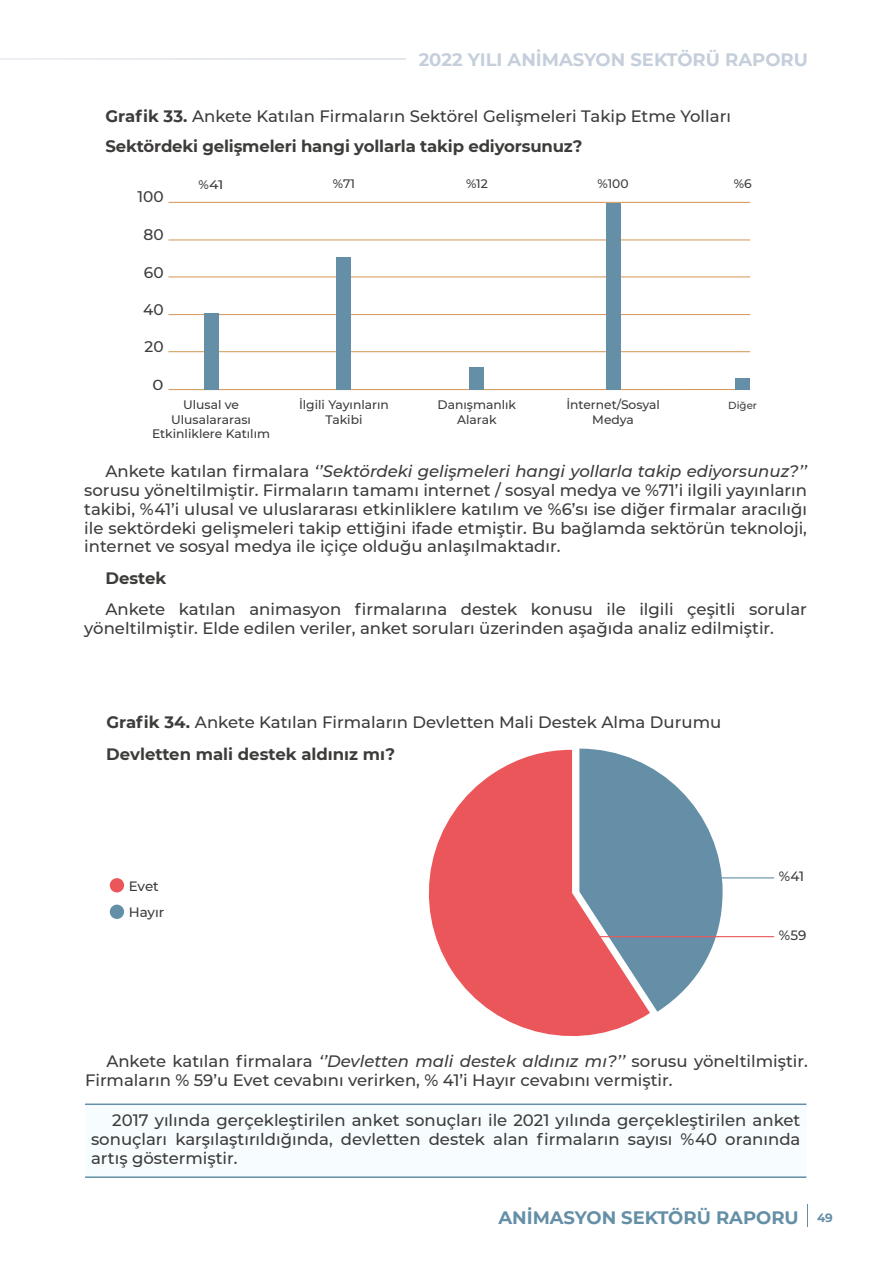
<style>
.page{position:relative;width:893px;height:1263px;background:#fff}
.page>*{position:absolute;margin:0;border:0;box-sizing:border-box;transform-origin:0 0}
.t1{font:700 18px "Montserrat";color:#c5cfdb}
.t2{font:700 18px "Montserrat";color:#648fa7}
.t3{font:500 16.5px/18.8px "Montserrat";color:#3c3c3b;text-align:justify}
.t4{font:500 16.5px/31.7px "Montserrat";color:#3d3c3b}
.t5{font:700 16.5px "Montserrat";letter-spacing:-.01em;color:#3d3c3b}
.t6{font:700 16.5px "Montserrat";color:#3c3c3b}
.t7{font:500 15.3px "Montserrat";color:#3c3c3b}
.t8{font:500 14.55px "Montserrat";color:#3c3c3b;scale:1.14 1}
.t9{font:500 13.5px/26.4px "Montserrat";color:#3c3c3b}
.t10{font:500 12.3px/14.7px "Montserrat";color:#3c3c3b;text-align:center}
.t11{font:700 12px "Montserrat";color:#648fa7}
.t12{font:500 10.2px "Montserrat";color:#3c3c3b}
.s1{font-weight:700}
.s2{font-style:italic}
</style>
<div class="page">
<hr style="left:0;top:58px;width:406px;height:2px;background:#e2e7ed">
<hr style="left:168px;top:277px;width:582px;height:1px;background:#d29553">
<hr style="left:168px;top:240px;width:582px;height:1px;background:#d29553">
<hr style="left:168px;top:202px;width:582px;height:1px;background:#d29553">
<hr style="left:168px;top:314px;width:582px;height:1px;background:#d29553">
<hr style="left:168px;top:351px;width:582px;height:1px;background:#d29553">
<hr style="left:168px;top:389px;width:582px;height:1px;background:#d29553">
<div style="left:336px;top:257px;width:15px;height:132px;background:#648fa7"></div>
<div style="left:204px;top:313px;width:15px;height:76px;background:#648fa7"></div>
<div style="left:606px;top:203px;width:15px;height:186px;background:#648fa7"></div>
<div style="left:735px;top:378px;width:15px;height:11px;background:#648fa7"></div>
<div style="left:469px;top:367px;width:15px;height:22px;background:#648fa7"></div>
<div style="left:110px;top:878px;width:14px;height:14px;background:#eb565a;border-radius:50%"></div>
<div style="left:110px;top:905px;width:14px;height:14px;background:#648fa8;border-radius:50%"></div>
<svg style="left:428px;top:750px;width:222px;height:286px;fill:#eb565a"></svg>
<svg style="left:579px;top:749px;width:144px;height:263px"></svg>
<hr style="left:563px;top:936px;width:211px;height:1px;background:#eb565a">
<hr style="left:703px;top:877px;width:71px;height:1px;background:#648fa7">
<div style="left:85px;top:1104px;width:721px;height:73px;background:#f7fcff"></div>
<hr style="left:85px;top:1103px;width:721px;height:2px;background:#638fa7">
<hr style="left:85px;top:1176px;width:721px;height:2px;background:#638fa7">
<p class="t1" style="left:419px;top:47px;width:391px">2022 YILI ANİMASYON SEKTÖRÜ RAPORU</p>
<p class="t3" style="left:106px;top:106px;width:627px"><span class="s1">Grafik 33.</span> Ankete Katılan Firmaların Sektörel Gelişmeleri Takip Etme Yolları</p>
<p class="t5" style="left:105px;top:134px;width:478px">Sektördeki gelişmeleri hangi yollarla takip ediyorsunuz?</p>
<p class="t7" style="left:137px;top:186px;width:28px">100</p>
<p class="t7" style="left:143px;top:224px;width:22px">80</p>
<p class="t7" style="left:144px;top:261px;width:21px">60</p>
<p class="t7" style="left:143px;top:298px;width:22px">40</p>
<p class="t7" style="left:145px;top:336px;width:21px">20</p>
<p class="t8" style="left:153px;top:374px;width:11px">0</p>
<p class="t10" style="left:199px;top:176px;width:26px">%41</p>
<p class="t10" style="left:333px;top:176px;width:24px">%71</p>
<p class="t10" style="left:466px;top:176px;width:23px">%12</p>
<p class="t10" style="left:598px;top:176px;width:33px">%100</p>
<p class="t10" style="left:152px;top:397px;width:120px">Ulusal ve<br>Ulusalararası<br>Etkinliklere Katılım</p>
<p class="t10" style="left:299px;top:397px;width:91px">İlgili Yayınların<br>Takibi</p>
<p class="t10" style="left:438px;top:397px;width:80px">Danışmanlık<br>Alarak</p>
<p class="t10" style="left:566px;top:397px;width:95px">İnternet/Sosyal<br>Medya</p>
<p class="t10" style="left:734px;top:176px;width:19px">%6</p>
<p class="t12" style="left:728px;top:398px;width:30px">Diğer</p>
<p class="t3" style="left:84px;top:461px;width:724px;text-indent:21px">Ankete katılan firmalara <span class="s2">‘’Sektördeki gelişmeleri hangi yollarla takip ediyorsunuz?’’ </span>sorusu yöneltilmiştir. Firmaların tamamı internet / sosyal medya ve %71’i ilgili yayınların takibi, %41’i ulusal ve uluslararası etkinliklere katılım ve %6’sı ise diğer firmalar aracılığı ile sektördeki gelişmeleri takip ettiğini ifade etmiştir. Bu bağlamda sektörün teknoloji, internet ve sosyal medya ile içiçe olduğu anlaşılmaktadır.</p>
<p class="t6" style="left:105px;top:566px;width:63px">Destek</p>
<p class="t3" style="left:84px;top:599px;width:724px;text-indent:21px">Ankete katılan animasyon firmalarına destek konusu ile ilgili çeşitli sorular yöneltilmiştir. Elde edilen veriler, anket soruları üzerinden aşağıda analiz edilmiştir.</p>
<p class="t4" style="left:106px;top:706px;width:616px"><span class="s1">Grafik 34.</span> Ankete Katılan Firmaların Devletten Mali Destek Alma Durumu<br><span class="s1">Devletten mali destek aldınız mı?</span></p>
<p class="t9" style="left:129px;top:872px;width:37px">Evet<br>Hayır</p>
<p class="t9" style="left:779px;top:863px;width:27px">%41</p>
<p class="t9" style="left:779px;top:921px;width:29px">%59</p>
<p class="t3" style="left:85px;top:1051px;width:724px;text-indent:21px">Ankete katılan firmalara <span class="s2">‘’Devletten mali destek aldınız mı?’’</span> sorusu yöneltilmiştir.<br>Firmaların % 59’u Evet cevabını verirken, % 41’i Hayır cevabını vermiştir.</p>
<p class="t3" style="left:91px;top:1110px;width:711px;text-indent:21px">2017 yılında gerçekleştirilen anket sonuçları ile 2021 yılında gerçekleştirilen anket sonuçları karşılaştırıldığında, devletten destek alan firmaların sayısı %40 oranında artış göstermiştir.</p>
<p class="t2" style="left:498px;top:1204px;width:302px">ANİMASYON SEKTÖRÜ RAPORU</p>
<p class="t11" style="left:817px;top:1209px;width:17px">49</p>
</div>
